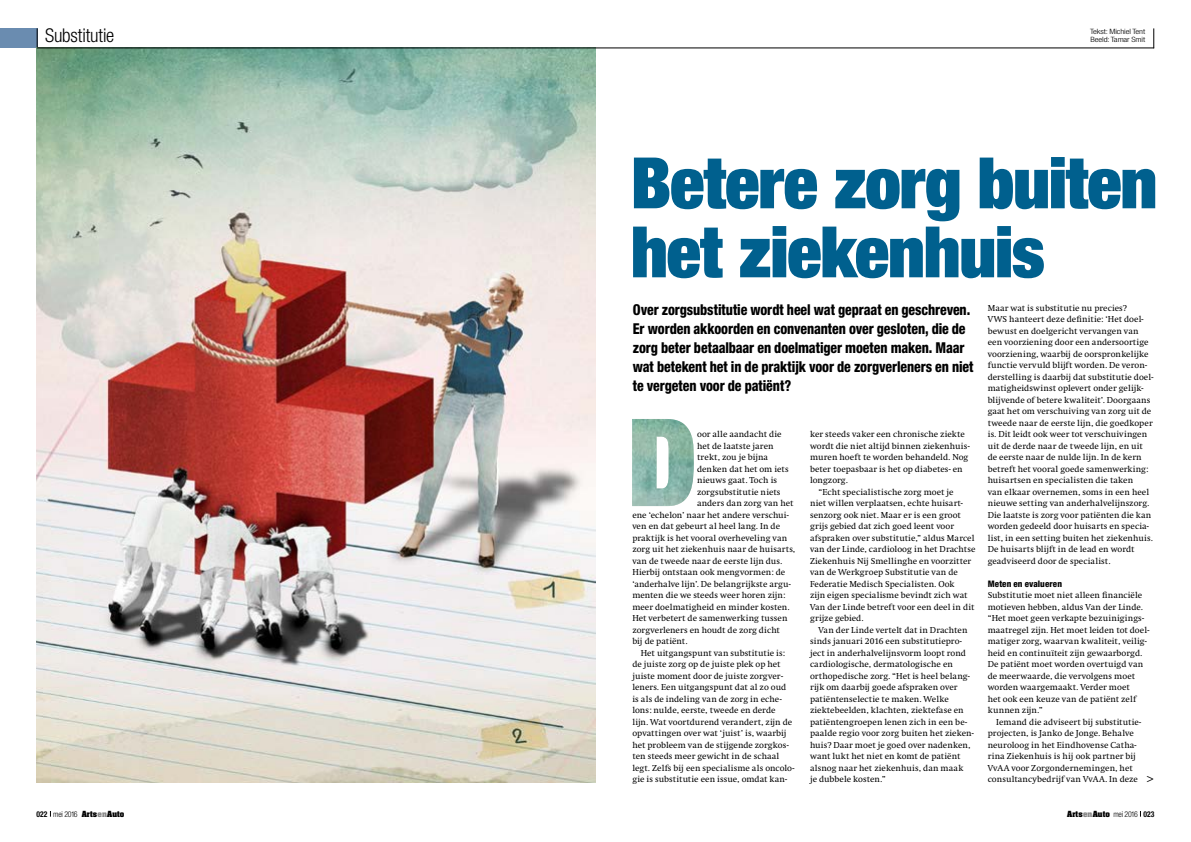
<style>
.page{position:relative;width:1191px;height:842px;background:#fff}
.page>*{position:absolute;margin:0;border:0;box-sizing:border-box;transform-origin:0 0}
.t1{font:900 expanded 71px/69px "Helvetica Neue";letter-spacing:-.015em;color:#00608e}
.t2{font:300 condensed 19px "Helvetica Neue";letter-spacing:-.005em;color:#000}
.t3{font:800 condensed 15px/19px "Helvetica Neue";letter-spacing:-.005em;color:#000;scale:.92 1}
.t4{font:12px "Helvetica Neue";color:#000}
.t5{font:9px/11.5px "AA Swift";letter-spacing:.005em;color:#000}
.t6{font:800 condensed 9px "Helvetica Neue";letter-spacing:.01em;color:#000}
.t7{font:300 condensed 7.3px/8.3px "Helvetica Neue";letter-spacing:-.01em;color:#000;scale:1.21 1}
.t8{font:700 7.2px "Aachen";color:#000}
.s1{font-family:"Helvetica Neue";font-stretch:condensed;font-size:8px}
.s2{font-family:"Helvetica Neue";font-weight:300;font-stretch:condensed;font-size:8px}
.s3{color:#878787}
</style>
<div class="page">
<div style="left:0;top:28px;width:37px;height:20px;background:#6a8cb0"></div>
<svg style="left:37px;top:28px;width:1px;height:20px"></svg>
<svg style="left:1153px;top:28px;width:1px;height:20px"></svg>
<img style="left:37px;top:49px;width:558px;height:733px">
<img style="left:632px;top:419px;width:62px;height:87px">
<hr style="left:37px;top:48px;width:1117px;height:1px;background:#000">
<h2 class="t2" style="left:45px;top:24px;width:71px">Substitutie</h2>
<p class="t7" style="left:1090px;top:27px;width:47px">Tekst: Michiel Tent<br>Beeld: Tamar Smit</p>
<h1 class="t1" style="left:631px;top:147px;width:527px">Betere zorg buiten het ziekenhuis</h1>
<p class="t3" style="left:633px;top:299px;width:372px">Over zorgsubstitutie wordt heel wat gepraat en geschreven.<br>Er worden akkoorden en convenanten over gesloten, die de zorg beter betaalbaar en doelmatiger moeten maken. Maar wat betekent het in de praktijk voor de zorgverleners en niet te vergeten voor de patiënt?</p>
<p class="t5" style="left:697px;top:428px;width:86px">oor alle aandacht die</p>
<p class="t5" style="left:697px;top:440px;width:78px">het de laatste jaren</p>
<p class="t5" style="left:697px;top:451px;width:73px">trekt, zou je bijna</p>
<p class="t5" style="left:697px;top:463px;width:93px">denken dat het om iets</p>
<p class="t5" style="left:697px;top:475px;width:82px">nieuws gaat. Toch is</p>
<p class="t5" style="left:697px;top:486px;width:85px">zorgsubstitutie niets</p>
<p class="t5" style="left:697px;top:498px;width:98px">anders dan zorg van het</p>
<p class="t5" style="left:632px;top:509px;width:158px">ene ‘echelon’ naar het andere verschui-</p>
<p class="t5" style="left:632px;top:521px;width:149px">ven en dat gebeurt al heel lang. In de</p>
<p class="t5" style="left:632px;top:532px;width:156px">praktijk is het vooral overheveling van</p>
<p class="t5" style="left:632px;top:544px;width:164px">zorg uit het ziekenhuis naar de huisarts,</p>
<p class="t5" style="left:632px;top:555px;width:151px">van de tweede naar de eerste lijn dus.</p>
<p class="t5" style="left:632px;top:567px;width:154px">Hierbij ontstaan ook mengvormen: de</p>
<p class="t5" style="left:632px;top:578px;width:160px">‘anderhalve lijn’. De belangrijkste argu-</p>
<p class="t5" style="left:632px;top:590px;width:154px">menten die we steeds weer horen zijn:</p>
<p class="t5" style="left:632px;top:601px;width:159px">meer doelmatigheid en minder kosten.</p>
<p class="t5" style="left:632px;top:613px;width:157px">Het verbetert de samenwerking tussen</p>
<p class="t5" style="left:632px;top:624px;width:149px">zorgverleners en houdt de zorg dicht</p>
<p class="t5" style="left:632px;top:636px;width:57px">bij de patiënt.</p>
<p class="t5" style="left:641px;top:647px;width:146px">Het uitgangspunt van substitutie is:</p>
<p class="t5" style="left:632px;top:659px;width:150px">de juiste zorg op de juiste plek op het</p>
<p class="t5" style="left:632px;top:670px;width:152px">juiste moment door de juiste zorgver-</p>
<p class="t5" style="left:632px;top:682px;width:155px">leners. Een uitgangspunt dat al zo oud</p>
<p class="t5" style="left:632px;top:693px;width:151px">is als de indeling van de zorg in eche-</p>
<p class="t5" style="left:632px;top:705px;width:145px">lons: nulde, eerste, tweede en derde</p>
<p class="t5" style="left:632px;top:716px;width:161px">lijn. Wat voortdurend verandert, zijn de</p>
<p class="t5" style="left:632px;top:728px;width:156px">opvattingen over wat ‘juist’ is, waarbij</p>
<p class="t5" style="left:632px;top:739px;width:158px">het probleem van de stijgende zorgkos-</p>
<p class="t5" style="left:632px;top:751px;width:149px">ten steeds meer gewicht in de schaal</p>
<p class="t5" style="left:632px;top:762px;width:164px">legt. Zelfs bij een specialisme als oncolo-</p>
<p class="t5" style="left:632px;top:774px;width:156px">gie is substitutie een issue, omdat kan-</p>
<p class="t5" style="left:810px;top:429px;width:156px">ker steeds vaker een chronische ziekte</p>
<p class="t5" style="left:810px;top:440px;width:161px">wordt die niet altijd binnen ziekenhuis-</p>
<p class="t5" style="left:810px;top:452px;width:160px">muren hoeft te worden behandeld. Nog</p>
<p class="t5" style="left:810px;top:463px;width:154px">beter toepasbaar is het op diabetes- en</p>
<p class="t5" style="left:810px;top:475px;width:39px">longzorg.</p>
<p class="t5" style="left:818px;top:486px;width:136px">“Echt specialistische zorg moet je</p>
<p class="t5" style="left:810px;top:498px;width:154px">niet willen verplaatsen, echte huisart-</p>
<p class="t5" style="left:810px;top:509px;width:152px">senzorg ook niet. Maar er is een groot</p>
<p class="t5" style="left:810px;top:521px;width:146px">grijs gebied dat zich goed leent voor</p>
<p class="t5" style="left:810px;top:532px;width:166px">afspraken over substitutie,” aldus Marcel</p>
<p class="t5" style="left:810px;top:544px;width:167px">van der Linde, cardioloog in het Drachtse</p>
<p class="t5" style="left:810px;top:555px;width:163px">Ziekenhuis Nij Smellinghe en voorzitter</p>
<p class="t5" style="left:810px;top:567px;width:149px">van de Werkgroep Substitutie van de</p>
<p class="t5" style="left:810px;top:578px;width:146px">Federatie Medisch Specialisten. Ook</p>
<p class="t5" style="left:810px;top:590px;width:159px">zijn eigen specialisme bevindt zich wat</p>
<p class="t5" style="left:810px;top:601px;width:166px">Van der Linde betreft voor een deel in dit</p>
<p class="t5" style="left:810px;top:613px;width:55px">grijze gebied.</p>
<p class="t5" style="left:818px;top:624px;width:150px">Van der Linde vertelt dat in Drachten</p>
<p class="t5" style="left:810px;top:636px;width:153px">sinds januari 2016 een substitutiepro-</p>
<p class="t5" style="left:810px;top:647px;width:157px">ject in anderhalvelijnsvorm loopt rond</p>
<p class="t5" style="left:810px;top:659px;width:144px">cardiologische, dermatologische en</p>
<p class="t5" style="left:810px;top:670px;width:161px">orthopedische zorg. “Het is heel belang-</p>
<p class="t5" style="left:810px;top:682px;width:149px">rijk om daarbij goede afspraken over</p>
<p class="t5" style="left:810px;top:693px;width:140px">patiëntenselectie te maken. Welke</p>
<p class="t5" style="left:810px;top:705px;width:155px">ziektebeelden, klachten, ziektefase en</p>
<p class="t5" style="left:810px;top:716px;width:159px">patiëntengroepen lenen zich in een be-</p>
<p class="t5" style="left:810px;top:728px;width:165px">paalde regio voor zorg buiten het zieken-</p>
<p class="t5" style="left:810px;top:739px;width:162px">huis? Daar moet je goed over nadenken,</p>
<p class="t5" style="left:810px;top:751px;width:152px">want lukt het niet en komt de patiënt</p>
<p class="t5" style="left:810px;top:762px;width:155px">alsnog naar het ziekenhuis, dan maak</p>
<p class="t5" style="left:810px;top:774px;width:77px">je dubbele kosten.”</p>
<p class="t5" style="left:987px;top:302px;width:167px">Maar wat is substitutie nu precies?<br>VWS hanteert deze definitie: ‘Het doel&shy;bewust en doelgericht vervangen van een voorziening door een andersoortige voorziening, waarbij de oorspronkelijke functie vervuld blijft worden. De veron&shy;derstelling is daarbij dat substitutie doel&shy;matigheidswinst oplevert onder gelijk&shy;blijvende of betere kwaliteit’. Doorgaans gaat het om verschuiving van zorg uit de tweede naar de eerste lijn, die goedkoper is. Dit leidt ook weer tot verschuivingen uit de derde naar de tweede lijn, en uit de eerste naar de nulde lijn. In de kern betreft het vooral goede samenwerking: huisartsen en specialisten die taken<br>van elkaar overnemen, soms in een heel nieuwe setting van anderhalvelijnszorg.<br>Die laatste is zorg voor patiënten die kan worden gedeeld door huisarts en specia&shy;list, in een setting buiten het ziekenhuis.<br>De huisarts blijft in de lead en wordt geadviseerd door de specialist.</p>
<p class="t6" style="left:987px;top:578px;width:76px">Meten en evalueren</p>
<p class="t5" style="left:987px;top:590px;width:163px">Substitutie moet niet alleen financiële motieven hebben, aldus Van der Linde. “Het moet geen verkapte bezuinigings&shy;maatregel zijn. Het moet leiden tot doel&shy;matiger zorg, waarvan kwaliteit, veilig&shy;heid en continuïteit zijn gewaarborgd.<br>De patiënt moet worden overtuigd van de meerwaarde, die vervolgens moet worden waargemaakt. Verder moet<br>het ook een keuze van de patiënt zelf kunnen zijn.”</p>
<p class="t5" style="left:987px;top:716px;width:155px;text-indent:9px">Iemand die adviseert bij substitutie&shy;projecten, is Janko de Jonge. Behalve neuroloog in het Eindhovense Catha&shy;rina Ziekenhuis is hij ook partner bij VvAA voor Zorgondernemingen, het consultancybedrijf van VvAA. In deze</p>
<h3 class="t4" style="left:1153px;top:787px;width:9px;rotate:-180deg">&lt;</h3>
<p class="t8" style="left:37px;top:808px;width:89px"><span class="s1">022</span> <span class="s2">mei 2016</span> Arts<span class="s3">en</span>Auto</p>
<p class="t8" style="left:1067px;top:808px;width:89px">Arts<span class="s3">en</span>Auto <span class="s2">mei 2016</span> <span class="s1">023</span></p>
</div>
